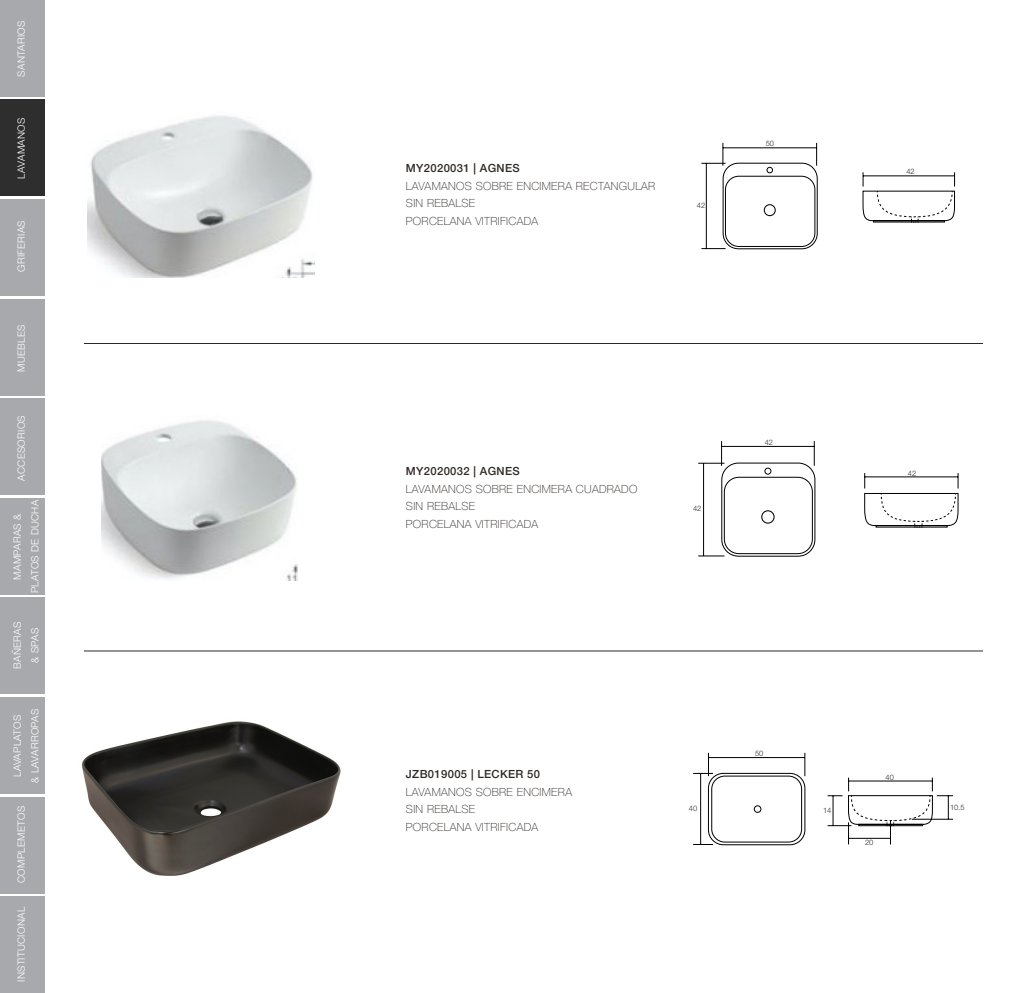
<style>
.page{position:relative;width:1028px;height:993px;background:#fff}
.page>*{position:absolute;margin:0;border:0;box-sizing:border-box;transform-origin:0 0}
.t1{font:100 11.25px "Helvetica Neue LT Std";letter-spacing:.03em;color:#2e2926}
.t2{font:500 11.25px "Helvetica Neue LT Std";letter-spacing:.03em;color:#2e2926}
.t3{font:300 10px/17.5px "Helvetica Neue LT Std";letter-spacing:.03em;color:#fff;text-align:center}
.info{font:300 7.5px "Helvetica Neue LT Std";color:#2e2926}
</style>
<div class="page">
<div style="left:0;top:0;width:45px;height:97px;background:#a8a9ad"></div>
<div style="left:0;top:99px;width:45px;height:97px;background:#2d2e2d"></div>
<div style="left:0;top:199px;width:45px;height:97px;background:#a8a9ad"></div>
<div style="left:0;top:298px;width:45px;height:97px;background:#a8a9ad"></div>
<div style="left:0;top:398px;width:45px;height:97px;background:#a8a9ad"></div>
<div style="left:0;top:497px;width:45px;height:97px;background:#a8a9ad"></div>
<div style="left:0;top:597px;width:45px;height:97px;background:#a8a9ad"></div>
<div style="left:0;top:696px;width:45px;height:97px;background:#a8a9ad"></div>
<div style="left:0;top:796px;width:45px;height:97px;background:#a8a9ad"></div>
<div style="left:0;top:895px;width:45px;height:97px;background:#a8a9ad"></div>
<svg style="left:827px;top:777px;width:126px;height:67px"></svg>
<svg style="left:693px;top:752px;width:112px;height:93px"></svg>
<hr style="left:700px;top:773px;width:1px;height:71px;background:#000">
<img style="left:81px;top:721px;width:260px;height:155px">
<svg style="left:698px;top:441px;width:260px;height:115px"></svg>
<div style="left:764px;top:467px;width:7px;height:7px;border:1px solid #000;border-radius:50%"></div>
<img style="left:101px;top:420px;width:197px;height:160px">
<svg style="left:701px;top:143px;width:254px;height:106px"></svg>
<img style="left:88px;top:115px;width:227px;height:162px">
<hr style="left:84px;top:343px;width:899px;height:1px;background:#2e2926">
<hr style="left:84px;top:650px;width:899px;height:1px;background:#2e2926">
<p class="t3" style="left:12px;top:77px;width:57px;rotate:-90deg">SANTARIOS</p>
<p class="t3" style="left:12px;top:178px;width:62px;rotate:-90deg">LAVAMANOS</p>
<p class="t3" style="left:12px;top:272px;width:53px;rotate:-90deg">GRIFERIAS</p>
<p class="t3" style="left:12px;top:371px;width:49px;rotate:-90deg">MUEBLES</p>
<p class="t3" style="left:12px;top:480px;width:67px;rotate:-90deg">ACCESORIOS</p>
<p class="t3" style="left:8px;top:593px;width:95px;rotate:-90deg">MAMPARAS &amp;<br>PLATOS DE DUCHA</p>
<p class="t3" style="left:8px;top:668px;width:49px;rotate:-90deg">BAÑERAS &amp; SPAS</p>
<p class="t3" style="left:8px;top:782px;width:75px;rotate:-90deg">LAVAPLATOS<br>&amp; LAVARROPAS</p>
<p class="t3" style="left:12px;top:882px;width:78px;rotate:-90deg">COMPLEMETOS</p>
<p class="t3" style="left:12px;top:981px;width:76px;rotate:-90deg">INSTITUCIONAL</p>
<p class="t2" style="left:406px;top:161px;width:115px">MY2020031 | AGNES</p>
<p class="t1" style="left:406px;top:179px;width:251px">LAVAMANOS SOBRE ENCIMERA RECTANGULAR</p>
<p class="t1" style="left:406px;top:197px;width:71px">SIN REBALSE</p>
<p class="t1" style="left:406px;top:214px;width:134px">PORCELANA VITRIFICADA</p>
<p class="info" style="left:697px;top:200px;width:10px">42</p>
<p class="info" style="left:765px;top:138px;width:10px">50</p>
<p class="t2" style="left:406px;top:464px;width:115px">MY2020032 | AGNES</p>
<p class="t1" style="left:406px;top:482px;width:233px">LAVAMANOS SOBRE ENCIMERA CUADRADO</p>
<p class="t1" style="left:406px;top:499px;width:71px">SIN REBALSE</p>
<p class="t1" style="left:406px;top:517px;width:134px">PORCELANA VITRIFICADA</p>
<p class="info" style="left:693px;top:503px;width:10px">42</p>
<p class="info" style="left:764px;top:437px;width:10px">42</p>
<p class="info" style="left:906px;top:166px;width:10px">42</p>
<p class="info" style="left:907px;top:468px;width:10px">42</p>
<p class="t2" style="left:406px;top:767px;width:136px">JZB019005 | LECKER 50</p>
<p class="t1" style="left:406px;top:785px;width:168px">LAVAMANOS SOBRE ENCIMERA</p>
<p class="t1" style="left:406px;top:802px;width:71px">SIN REBALSE</p>
<p class="t1" style="left:406px;top:820px;width:134px">PORCELANA VITRIFICADA</p>
<p class="info" style="left:689px;top:803px;width:10px">40</p>
<p class="info" style="left:755px;top:748px;width:10px">50</p>
<p class="info" style="left:885px;top:772px;width:10px">40</p>
<p class="info" style="left:823px;top:805px;width:10px">14</p>
<p class="info" style="left:950px;top:802px;width:16px">10.5</p>
<p class="info" style="left:865px;top:837px;width:10px">20</p>
</div>
